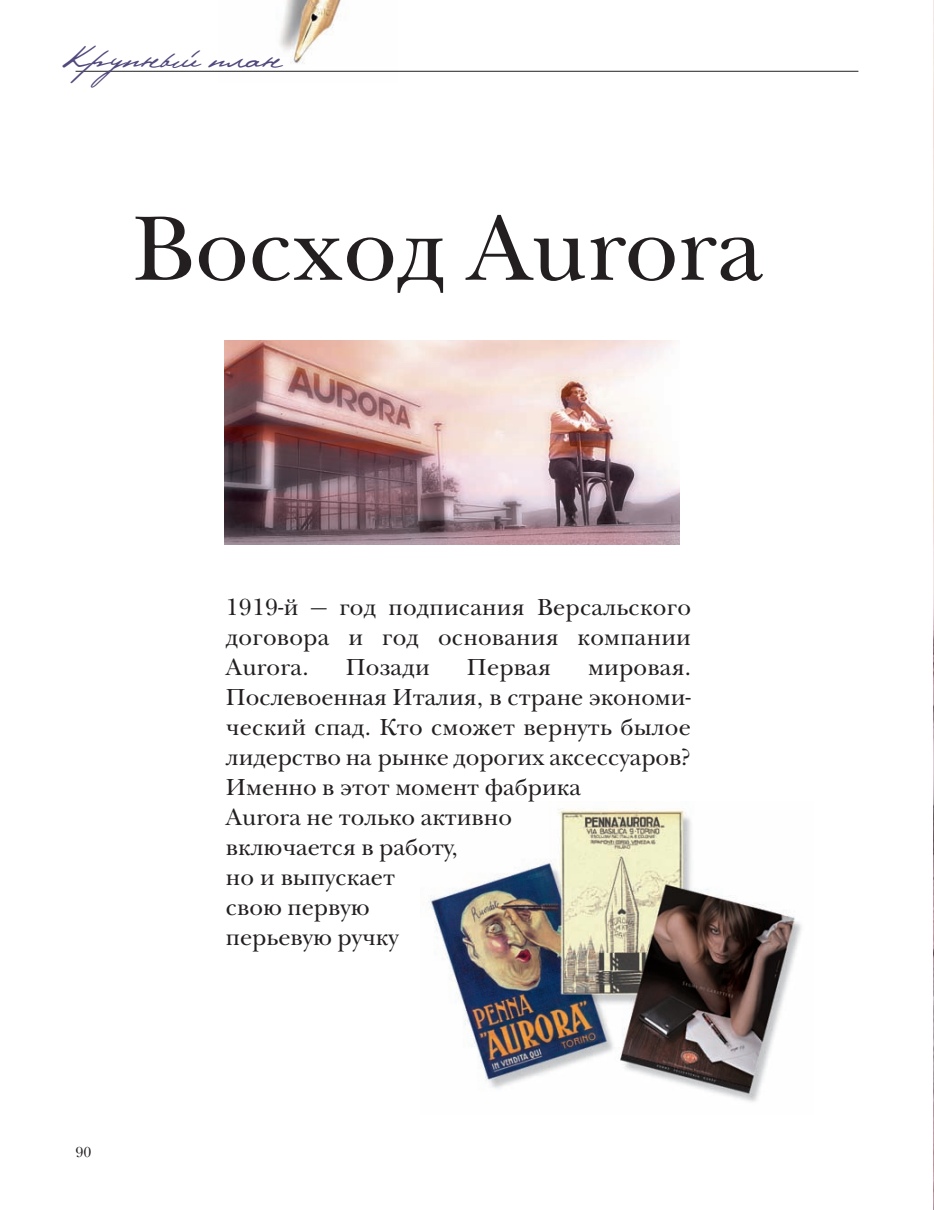
<style>
.page{position:relative;width:934px;height:1210px;background:#fff}
.page>*{position:absolute;margin:0;border:0;box-sizing:border-box;transform-origin:0 0}
.t1{font:94.5px "New Baskerville C";color:#231f20}
.t2{font:33px "Pushkin";color:#51497c}
.t3{font:24px/30px "New Baskerville C";color:#231f20;text-align:justify}
.t4{font:15px "New Baskerville C";color:#231f20}
</style>
<div class="page">
<img style="left:933px;top:0;width:1px;height:1210px">
<img style="left:224px;top:341px;width:455px;height:204px">
<img style="left:219px;top:0;width:179px;height:71px">
<hr style="left:76px;top:71px;width:782px;height:1px;background:#231f20">
<img style="left:428px;top:808px;width:374px;height:294px">
<h2 class="t2" style="left:63px;top:36px;width:220px">Крупный план</h2>
<h1 class="t1" style="left:132px;top:214px;width:632px">Восход Aurora</h1>
<p class="t4" style="left:76px;top:1147px;width:17px">90</p>
<p class="t3" style="left:226px;top:595px;width:466px">1919-й — год подписания Версальского договора и год основания компании Aurora.</p>
<p class="t3" style="left:346px;top:655px;width:85px">Позади</p>
<p class="t3" style="left:467px;top:655px;width:85px">Первая</p>
<p class="t3" style="left:226px;top:655px;width:466px;text-align:left;text-indent:362px">мировая.<br>Послевоенная Италия, в стране экономи&shy;ческий спад. Кто сможет вернуть былое лидерство на рынке дорогих аксессуаров?<br>Именно в этот момент фабрика<br>Aurora не только активно<br>включается в работу,<br>но и выпускает<br>свою первую<br>перьевую ручку</p>
</div>
